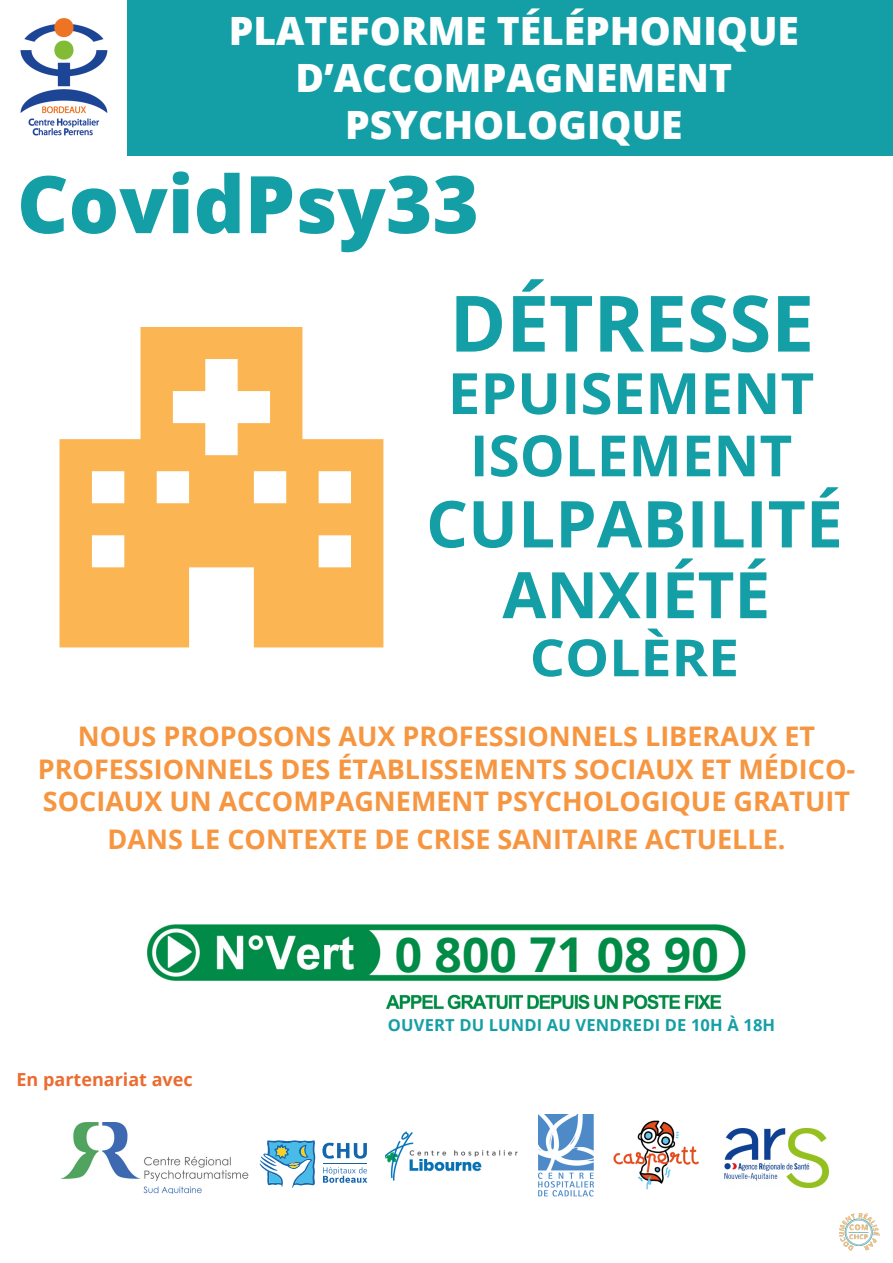
<style>
.page{position:relative;width:893px;height:1263px;background:#fff}
.page>*{position:absolute;margin:0;border:0;box-sizing:border-box;transform-origin:0 0}
.t1{font:800 79.5px "Open Sans";color:#149fa6}
.t2{font:700 48px "Open Sans";color:#008b47}
.t3{font:800 39px/46.8px "Open Sans";color:#fff;text-align:center}
.t4{font:700 27px/32.4px "Open Sans";color:#f79641;text-align:center}
.t5{font:700 18px "Open Sans";color:#eb6c31}
.t6{font:700 16.5px "Open Sans";letter-spacing:.01em;color:#149fa6}
</style>
<div class="page">
<div style="left:127px;top:0;width:766px;height:155px;background:#149fa6"></div>
<img style="left:60px;top:1122px;width:189px;height:72px">
<img style="left:613px;top:1120px;width:86px;height:70px">
<img style="left:839px;top:1213px;width:41px;height:38px">
<img style="left:385px;top:1131px;width:133px;height:50px">
<img style="left:539px;top:1114px;width:54px;height:83px">
<svg style="left:260px;top:1140px;width:55px;height:48px"></svg>
<svg style="left:323px;top:1167px;width:44px;height:16px"></svg>
<hr style="left:323px;top:1163px;width:44px;height:1px;background:#1162a7">
<svg style="left:322px;top:1143px;width:45px;height:16px"></svg>
<img style="left:725px;top:1129px;width:103px;height:59px">
<img style="left:147px;top:924px;width:599px;height:85px">
<div style="left:387px;top:934px;width:338px;height:37px;background:#fff"></div>
<svg style="left:60px;top:327px;width:323px;height:320px;fill:#fbb552"></svg>
<svg style="left:533px;top:628px;width:203px;height:49px"></svg>
<svg style="left:456px;top:279px;width:354px;height:73px"></svg>
<svg style="left:453px;top:373px;width:360px;height:42px"></svg>
<svg style="left:475px;top:435px;width:316px;height:42px"></svg>
<svg style="left:430px;top:487px;width:409px;height:61px"></svg>
<svg style="left:502px;top:558px;width:264px;height:60px"></svg>
<img style="left:20px;top:18px;width:88px;height:118px">
<p class="t3" style="left:229px;top:5px;width:572px">PLATEFORME TÉLÉPHONIQUE</p>
<p class="t3" style="left:296px;top:52px;width:438px">D’ACCOMPAGNEMENT<br>PSYCHOLOGIQUE</p>
<p class="t1" style="left:17px;top:144px;width:464px">CovidPsy33</p>
<p class="t4" style="left:38px;top:720px;width:819px">NOUS PROPOSONS AUX PROFESSIONNELS LIBERAUX ET<br>PROFESSIONNELS DES ÉTABLISSEMENTS SOCIAUX ET MÉDICO-<br>SOCIAUX UN ACCOMPAGNEMENT PSYCHOLOGIQUE GRATUIT</p>
<p class="t4" style="left:107px;top:822px;width:679px">DANS LE CONTEXTE DE CRISE SANITAIRE ACTUELLE.</p>
<p class="t2" style="left:395px;top:920px;width:326px">0 800 71 08 90</p>
<p class="t5" style="left:17px;top:1067px;width:178px">En partenariat avec</p>
<p class="t6" style="left:388px;top:1013px;width:389px">OUVERT DU LUNDI AU VENDREDI DE 10H À 18H</p>
</div>
